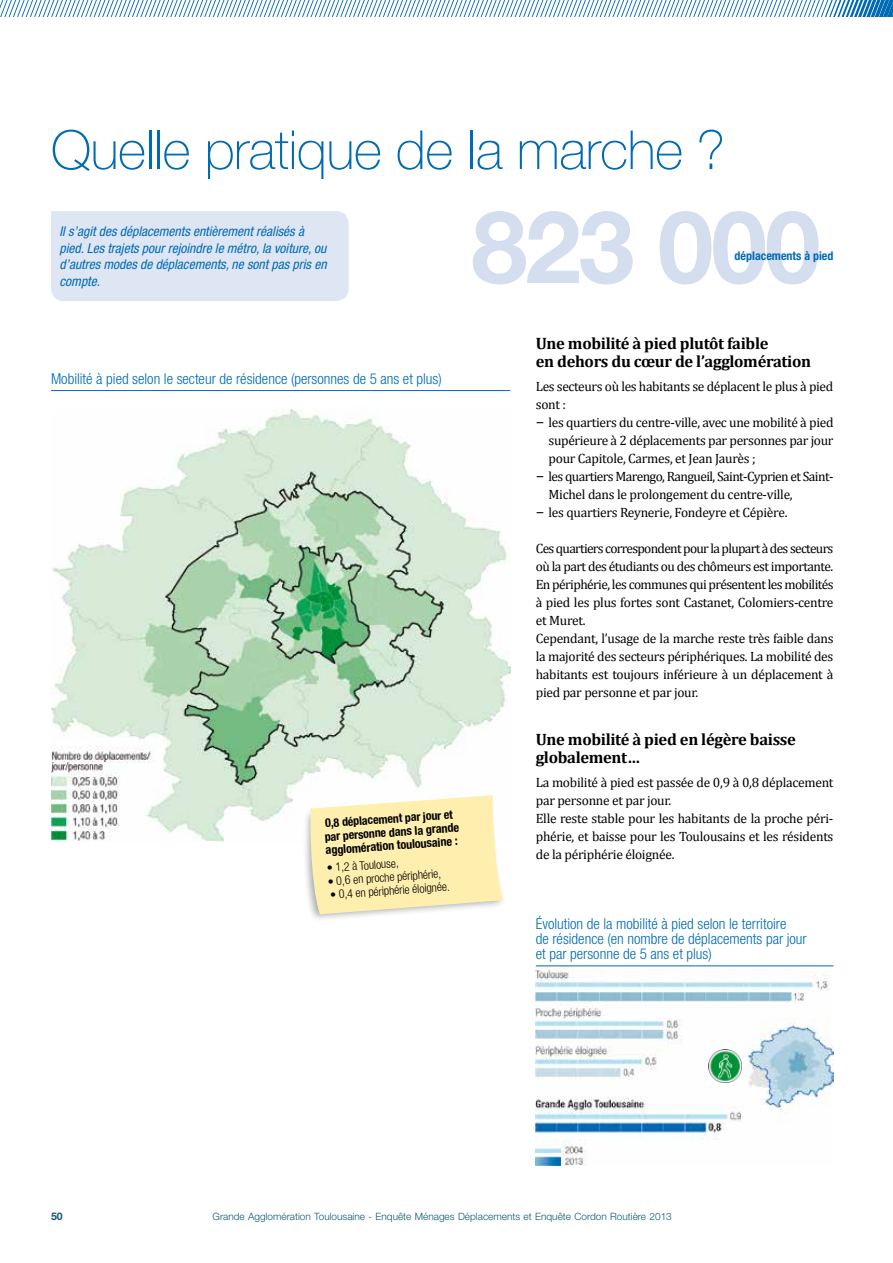
<style>
.page{position:relative;width:893px;height:1263px;background:#fff}
.page>*{position:absolute;margin:0;border:0;box-sizing:border-box;transform-origin:0 0}
.t1{font:700 100.8px "Helvetica Neue LT Std";letter-spacing:-.025em;color:#d4deef}
.t2{font:100 54px "Helvetica Neue LT Std";letter-spacing:-.01em;color:#006ab3}
.t3{font:700 16.5px/18px "Cambria";letter-spacing:-.02em;color:#000}
.t4{font:300 condensed 15px/15px "Helvetica Neue LT Std";color:#006ab3}
.t5{font:13.5px/18px "Cambria";letter-spacing:-.02em;color:#000}
.t6{font:italic condensed 13.5px/16.5px "Helvetica Neue LT Std";color:#006ab3}
.t7{font:13.5px/18px "Cambria";letter-spacing:-.045em;color:#000}
.t8{font:700 condensed 12.15px/13.5px "Helvetica Neue LT Std";color:#000}
.t9{font:300 condensed 12px "Helvetica Neue LT Std";color:#000}
.t10{font:700 condensed 12px "Helvetica Neue LT Std";color:#000}
.t11{font:700 condensed 12px "Helvetica Neue LT Std";color:#006ab3}
.t12{font:700 10.5px "Helvetica Neue LT Std";color:#0d5970}
.t13{font:300 10.05px "Helvetica Neue LT Std";color:#0d5970}
.s1{font-size:12px}
.s2{font-family:"Verdana"}
</style>
<div class="page">
<svg style="left:0;top:0;width:893px;height:17px"></svg>
<hr style="left:51px;top:390px;width:459px;height:1px;background:#006ab3">
<hr style="left:536px;top:965px;width:297px;height:1px;background:#006ab3">
<img style="left:51px;top:409px;width:459px;height:433px">
<div style="left:51px;top:211px;width:298px;height:90px;background:#dfe6f3"></div>
<div style="left:303px;top:799px;width:203px;height:123px;background:#000;opacity:.33"></div>
<svg style="left:309px;top:795px;width:194px;height:119px;background:#fcefb9"></svg>
<img style="left:536px;top:967px;width:297px;height:198px">
<img style="left:709px;top:1050px;width:33px;height:32px">
<h2 class="t2" style="left:51px;top:119px;width:676px">Quelle pratique de la marche ?</h2>
<p class="t6" style="left:60px;top:223px;width:269px">Il s’agit des déplacements entièrement réalisés à pied. Les trajets pour rejoindre le métro, la voiture, ou d’autres modes de déplacements, ne sont pas pris en compte.</p>
<h1 class="t1" style="left:471px;top:185px;width:351px">823 000</h1>
<p class="t11" style="left:735px;top:249px;width:100px">déplacements à pied</p>
<p class="t4" style="left:51px;top:371px;width:392px">Mobilité à pied selon le secteur de résidence (personnes de 5 ans et plus)</p>
<p class="t10" style="left:325px;top:816px;width:129px;rotate:-4deg">0,8 déplacement par jour et</p>
<p class="t8" style="left:324px;top:830px;width:136px;rotate:-4deg"><span class="s1">par personne</span> dans la grande agglomération toulousaine :</p>
<p class="t9" style="left:326px;top:861px;width:73px;rotate:-4deg">• 1,2 à Toulouse,</p>
<p class="t9" style="left:327px;top:874px;width:115px;rotate:-4deg">• 0,6 en proche périphérie,</p>
<p class="t9" style="left:330px;top:888px;width:121px;rotate:-4deg">• 0,4 en périphérie éloignée.</p>
<p class="t3" style="left:536px;top:334px;width:277px">Une mobilité à pied plutôt faible<br>en dehors du cœur de l’agglomération</p>
<p class="t5" style="left:536px;top:377px;width:299px">Les secteurs où les habitants se déplacent le plus à pied sont :</p>
<p class="t5" style="left:549px;top:413px;width:286px;text-align:justify;text-indent:-13px"><span class="s2">–</span> les quartiers du centre-ville, avec une mobilité à pied supérieure à 2 déplacements par personnes par jour pour Capitole, Carmes, et Jean Jaurès ;</p>
<p class="t7" style="left:549px;top:467px;width:286px;text-indent:-13px"><span class="s2">–</span> les quartiers Marengo, Rangueil, Saint-Cyprien et Saint-<br>Michel dans le prolongement du centre-ville,</p>
<p class="t5" style="left:536px;top:503px;width:253px"><span class="s2">–</span> les quartiers Reynerie, Fondeyre et Cépière.</p>
<p class="t5" style="left:536px;top:539px;width:299px">Ces quartiers correspondent pour la plupart à des secteurs où la part des étudiants ou des chômeurs est importante.<br>En périphérie, les communes qui présentent les mobilités à pied les plus fortes sont Castanet, Colomiers-centre et Muret.<br>Cependant, l’usage de la marche reste très faible dans la majorité des secteurs périphériques. La mobilité des habitants est toujours inférieure à un déplacement à pied par personne et par jour.</p>
<p class="t3" style="left:536px;top:730px;width:262px">Une mobilité à pied en légère baisse globalement…</p>
<p class="t5" style="left:536px;top:773px;width:299px">La mobilité à pied est passée de 0,9 à 0,8 déplacement par personne et par jour.<br>Elle reste stable pour les habitants de la proche péri&shy;phérie, et baisse pour les Toulousains et les résidents de la périphérie éloignée.</p>
<p class="t4" style="left:536px;top:916px;width:272px">Évolution de la mobilité à pied selon le territoire<br>de résidence (en nombre de déplacements par jour et par personne de 5 ans et plus)</p>
<p class="t12" style="left:51px;top:1210px;width:13px">50</p>
<p class="t13" style="left:213px;top:1211px;width:461px">Grande Agglomération Toulousaine - Enquête Ménages Déplacements et Enquête Cordon Routière 2013</p>
</div>
